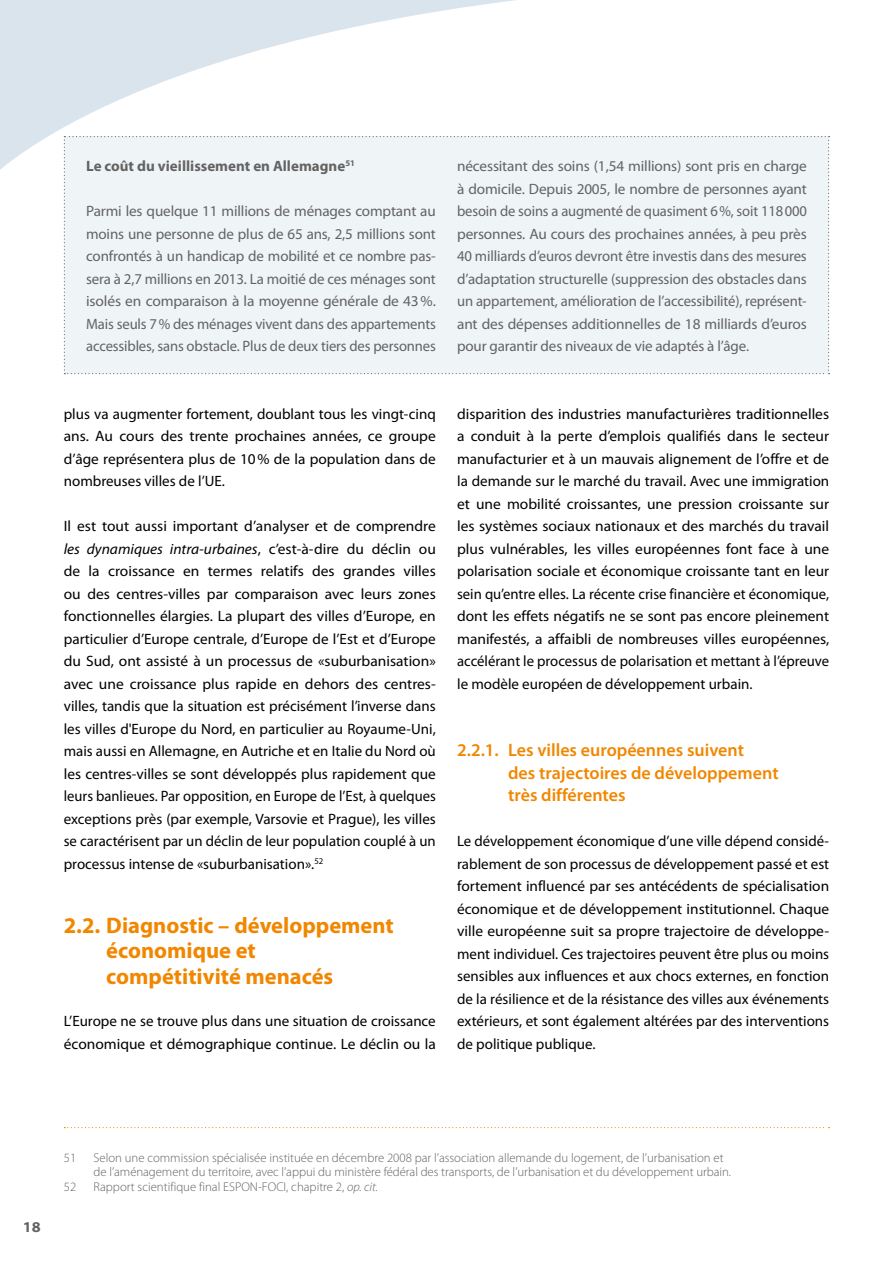
<style>
.page{position:relative;width:893px;height:1263px;background:#fff}
.page>*{position:absolute;margin:0;border:0;box-sizing:border-box;transform-origin:0 0}
.t1{font:700 22.5px/25.5px "Myriad Pro";color:#f18700}
.t2{font:600 18px/22.5px "Myriad Pro";color:#f18700}
.t3{font:15px/22.5px "Myriad Pro";color:#000;text-align:justify}
.t4{font:15px/22.5px "Myriad Pro";letter-spacing:-.01em;color:#636362;text-align:justify}
.t5{font:700 15px "Myriad Pro";color:#636362}
.t6{font:700 semi-expanded 15px "Myriad Pro";color:#636362}
.t7{font:300 12.75px/14.2px "Myriad Pro";color:#636362}
.s1{font-style:italic}
</style>
<div class="page">
<svg style="left:0;top:0;width:831px;height:190px"></svg>
<svg style="left:64px;top:1127px;width:766px;height:1px"></svg>
<div style="left:64px;top:136px;width:766px;height:238px;background:#eff4f7"></div>
<p class="t5" style="left:86px;top:156px;width:270px">Le coût du vieillissement en Allemagne<sup>51</sup></p>
<p class="t4" style="left:86px;top:200px;width:351px">Parmi les quelque 11 millions de ménages comptant au moins une personne de plus de 65 ans, 2,5 millions sont confrontés à un handicap de mobilité et ce nombre pas&shy;sera à 2,7 millions en 2013. La moitié de ces ménages sont isolés en comparaison à la moyenne générale de 43%.<br>Mais seuls 7% des ménages vivent dans des appartements accessibles, sans obstacle. Plus de deux tiers des personnes</p>
<p class="t3" style="left:64px;top:402px;width:374px">plus va augmenter fortement, doublant tous les vingt-cinq ans. Au cours des trente prochaines années, ce groupe d’âge représentera plus de 10% de la population dans de nombreuses villes de l’UE.</p>
<p class="t3" style="left:64px;top:515px;width:374px">Il est tout aussi important d’analyser et de comprendre <span class="s1">les dynamiques intra-urbaines</span>, c’est-à-dire du déclin ou de la croissance en termes relatifs des grandes villes ou des centres-villes par comparaison avec leurs zones fonctionnelles élargies. La plupart des villes d’Europe, en particulier d’Europe centrale, d’Europe de l’Est et d’Europe du Sud, ont assisté à un processus de «suburbanisation» avec une croissance plus rapide en dehors des centres&shy;villes, tandis que la situation est précisément l’inverse dans les villes d'Europe du Nord, en particulier au Royaume-Uni, mais aussi en Allemagne, en Autriche et en Italie du Nord où les centres-villes se sont développés plus rapidement que leurs banlieues. Par opposition, en Europe de l’Est, à quelques exceptions près (par exemple, Varsovie et Prague), les villes se caractérisent par un déclin de leur population couplé à un processus intense de «suburbanisation».<sup>52</sup></p>
<h1 class="t1" style="left:106px;top:912px;width:289px;text-indent:-43px">2.2. Diagnostic – développement économique et compétitivité menacés</h1>
<p class="t3" style="left:64px;top:1010px;width:374px">L’Europe ne se trouve plus dans une situation de croissance économique et démographique continue. Le déclin ou la</p>
<p class="t4" style="left:457px;top:155px;width:351px">nécessitant des soins (1,54 millions) sont pris en charge à domicile. Depuis 2005, le nombre de personnes ayant besoin de soins a augmenté de quasiment 6%, soit 118000 personnes. Au cours des prochaines années, à peu près 40 milliards d’euros devront être investis dans des mesures d’adaptation structurelle (suppression des obstacles dans un appartement, amélioration de l’accessibilité), représent&shy;ant des dépenses additionnelles de 18 milliards d’euros pour garantir des niveaux de vie adaptés à l’âge.</p>
<p class="t3" style="left:457px;top:402px;width:374px">disparition des industries manufacturières traditionnelles a conduit à la perte d’emplois qualifiés dans le secteur manufacturier et à un mauvais alignement de l’offre et de la demande sur le marché du travail. Avec une immigration et une mobilité croissantes, une pression croissante sur les systèmes sociaux nationaux et des marchés du travail plus vulnérables, les villes européennes font face à une polarisation sociale et économique croissante tant en leur sein qu’entre elles. La récente crise financière et économique, dont les effets négatifs ne se sont pas encore pleinement manifestés, a affaibli de nombreuses villes européennes, accélérant le processus de polarisation et mettant à l’épreuve le modèle européen de développement urbain.</p>
<p class="t2" style="left:508px;top:739px;width:272px;text-indent:-51px">2.2.1. Les villes européennes suivent<br>des trajectoires de développement très différentes</p>
<p class="t3" style="left:457px;top:830px;width:374px">Le développement économique d’une ville dépend considé&shy;rablement de son processus de développement passé et est fortement influencé par ses antécédents de spécialisation économique et de développement institutionnel. Chaque ville européenne suit sa propre trajectoire de développe&shy;ment individuel. Ces trajectoires peuvent être plus ou moins sensibles aux influences et aux chocs externes, en fonction de la résilience et de la résistance des villes aux événements extérieurs, et sont également altérées par des interventions de politique publique.</p>
<p class="t6" style="left:23px;top:1218px;width:19px">18</p>
<p class="t7" style="left:64px;top:1151px;width:14px">51</p>
<p class="t7" style="left:94px;top:1151px;width:639px">Selon une commission spécialisée instituée en décembre 2008 par l’association allemande du logement, de l’urbanisation et de l’aménagement du territoire, avec l’appui du ministère fédéral des transports, de l’urbanisation et du développement urbain.</p>
<p class="t7" style="left:64px;top:1179px;width:14px">52</p>
<p class="t7" style="left:94px;top:1179px;width:286px">Rapport scientifique final ESPON-FOCI, chapitre 2, <span class="s1">op. cit.</span></p>
</div>
